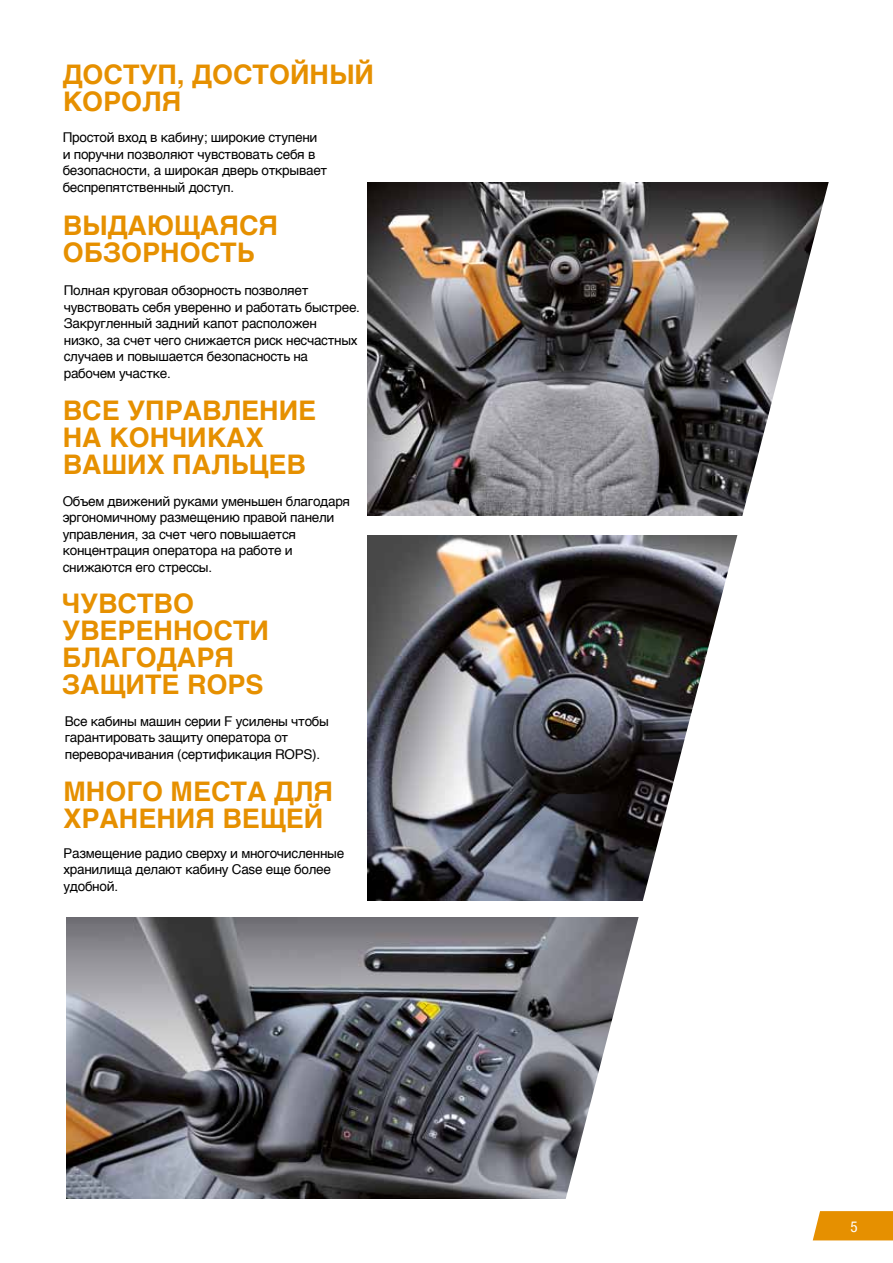
<style>
.page{position:relative;width:893px;height:1263px;background:#fff}
.page>*{position:absolute;margin:0;border:0;box-sizing:border-box;transform-origin:0 0}
.t1{font:700 27px/27px "Helvetica";color:#e69000}
.t2{font:condensed 15px "Helvetica Neue LT Std";color:#fff}
.t3{font:13.5px/16.5px "Helvetica";letter-spacing:-.02em;color:#000}
</style>
<div class="page">
<img style="left:367px;top:182px;width:156px;height:333px">
<img style="left:367px;top:536px;width:156px;height:364px">
<img style="left:66px;top:917px;width:457px;height:281px">
<svg style="left:523px;top:182px;width:370px;height:1059px"></svg>
<svg style="left:813px;top:1211px;width:80px;height:29px"></svg>
<h1 class="t1" style="left:63px;top:61px;width:313px">ДОСТУП, ДОСТОЙНЫЙ<br>КОРОЛЯ</h1>
<p class="t3" style="left:63px;top:130px;width:266px">Простой вход в кабину; широкие ступени и поручни позволяют чувствовать себя в безопасности, а широкая дверь открывает беспрепятственный доступ.</p>
<h1 class="t1" style="left:63px;top:212px;width:217px">ВЫДАЮЩАЯСЯ<br>ОБЗОРНОСТЬ</h1>
<p class="t3" style="left:64px;top:282px;width:298px">Полная круговая обзорность позволяет чувствовать себя уверенно и работать быстрее.<br>Закругленный задний капот расположен<br>низко, за счет чего снижается риск несчастных случаев и повышается безопасность на рабочем участке.</p>
<h1 class="t1" style="left:63px;top:398px;width:255px">ВСЕ УПРАВЛЕНИЕ<br>НА КОНЧИКАХ<br>ВАШИХ ПАЛЬЦЕВ</h1>
<p class="t3" style="left:63px;top:493px;width:289px">Объем движений руками уменьшен благодаря эргономичному размещению правой панели управления, за счет чего повышается концентрация оператора на работе и снижаются его стрессы.</p>
<h1 class="t1" style="left:62px;top:591px;width:209px">ЧУВСТВО<br>УВЕРЕННОСТИ<br>БЛАГОДАРЯ<br>ЗАЩИТЕ ROPS</h1>
<p class="t3" style="left:65px;top:713px;width:266px">Все кабины машин серии F усилены чтобы гарантировать защиту оператора от переворачивания (сертификация ROPS).</p>
<h1 class="t1" style="left:63px;top:778px;width:271px">МНОГО МЕСТА ДЛЯ<br>ХРАНЕНИЯ ВЕЩЕЙ</h1>
<p class="t3" style="left:63px;top:845px;width:282px">Размещение радио сверху и многочисленные хранилища делают кабину Case еще более удобной.</p>
<p class="t2" style="left:850px;top:1218px;width:9px">5</p>
</div>
